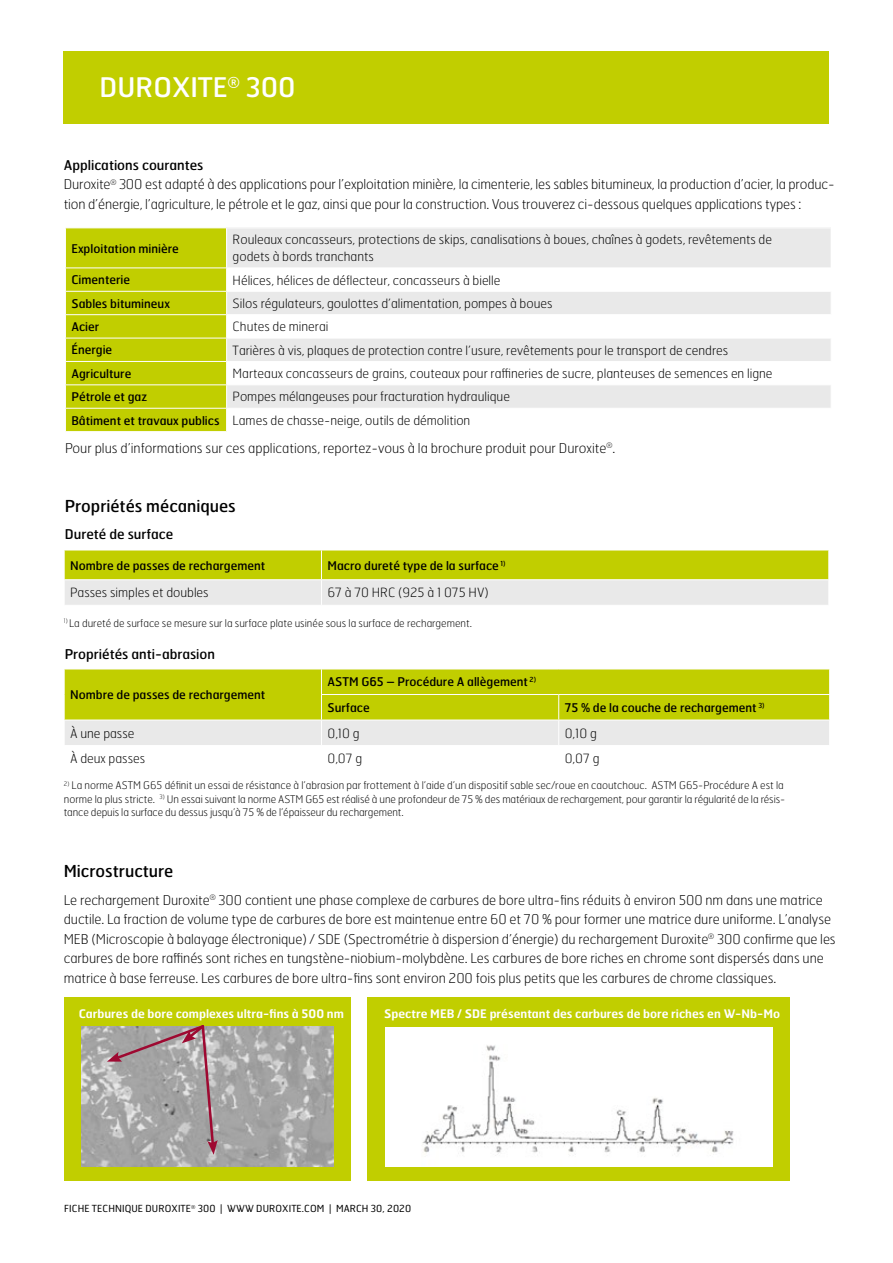
<style>
.page{position:relative;width:893px;height:1263px;background:#fff}
.page>*{position:absolute;margin:0;border:0;box-sizing:border-box;transform-origin:0 0}
.Heading_1___25_6x26{font:27px "Hermes FB";color:#fff}
.Heading_2___11x14{font:16.5px "Hermes FB";color:#000}
.Hermes_Thin_9x13{font:100 13.5px/19.5px "Hermes FB";letter-spacing:-.005em;color:#000}
.Heading_3___9x12{font:13.5px "Hermes FB";color:#000}
.Body_table_8_5x11_5{font:100 12.75px/17.2px "Hermes FB";color:#000}
.Heading_table{font:12px "Hermes FB";color:#000}
.Caption_8_10{font:600 11.85px "Hermes FB";color:#fff}
.Caption_8_10-2{font:100 10.5px/13.5px "Hermes FB";color:#000}
.Sidfot{font:9.75px "Hermes FB";letter-spacing:.01em;color:#000}
</style>
<div class="page">
<div style="left:64px;top:51px;width:765px;height:72px;background:#c1ce00"></div>
<svg style="left:64px;top:550px;width:765px;height:55px;background:#d5db70"></svg>
<svg style="left:64px;top:669px;width:766px;height:76px;background:#cfd852"></svg>
<div style="left:227px;top:228px;width:604px;height:40px;background:#e9e9e9"></div>
<svg style="left:227px;top:292px;width:604px;height:116px;fill:#e9e9e9"></svg>
<hr style="left:227px;top:267px;width:604px;height:1px;background:#fff">
<hr style="left:227px;top:314px;width:604px;height:1px;background:#fff">
<hr style="left:227px;top:338px;width:604px;height:1px;background:#fff">
<hr style="left:227px;top:361px;width:604px;height:1px;background:#fff">
<hr style="left:227px;top:384px;width:604px;height:1px;background:#fff">
<svg style="left:65px;top:228px;width:162px;height:203px;background:#c3d00c"></svg>
<div style="left:64px;top:997px;width:287px;height:184px;background:#c1ce00"></div>
<img style="left:82px;top:1027px;width:252px;height:139px">
<svg style="left:107px;top:1025px;width:111px;height:130px;background:#aaa3a3"></svg>
<div style="left:368px;top:997px;width:422px;height:184px;background:#c1ce00"></div>
<div style="left:385px;top:1027px;width:388px;height:139px;background:#fff"></div>
<img style="left:422px;top:1045px;width:312px;height:111px">
<p class="Heading_1___25_6x26" style="left:100px;top:70px;width:198px">DUROXITE<sup>®</sup> 300</p>
<p class="Heading_3___9x12" style="left:64px;top:156px;width:141px">Applications courantes</p>
<p class="Hermes_Thin_9x13" style="left:64px;top:174px;width:772px">Duroxite<sup>®</sup> 300 est adapté à des applications pour l’exploitation minière, la cimenterie, les sables bitumineux, la production d’acier, la produc&shy;tion d’énergie, l’agriculture, le pétrole et le gaz, ainsi que pour la construction. Vous trouverez ci-dessous quelques applications types :</p>
<p class="Heading_table" style="left:71px;top:240px;width:109px">Exploitation minière</p>
<p class="Body_table_8_5x11_5" style="left:233px;top:231px;width:541px">Rouleaux concasseurs, protections de skips, canalisations à boues, chaînes à godets, revêtements de godets à bords tranchants</p>
<p class="Heading_table" style="left:71px;top:272px;width:60px">Cimenterie</p>
<p class="Body_table_8_5x11_5" style="left:233px;top:271px;width:269px">Hélices, hélices de déflecteur, concasseurs à bielle</p>
<p class="Heading_table" style="left:71px;top:296px;width:100px">Sables bitumineux</p>
<p class="Body_table_8_5x11_5" style="left:233px;top:294px;width:321px">Silos régulateurs, goulottes d’alimentation, pompes à boues</p>
<p class="Heading_table" style="left:71px;top:319px;width:29px">Acier</p>
<p class="Body_table_8_5x11_5" style="left:233px;top:318px;width:97px">Chutes de minerai</p>
<p class="Heading_table" style="left:71px;top:342px;width:42px">Énergie</p>
<p class="Body_table_8_5x11_5" style="left:233px;top:341px;width:497px">Tarières à vis, plaques de protection contre l’usure, revêtements pour le transport de cendres</p>
<p class="Heading_table" style="left:71px;top:366px;width:61px">Agriculture</p>
<p class="Body_table_8_5x11_5" style="left:233px;top:364px;width:541px">Marteaux concasseurs de grains, couteaux pour raffineries de sucre, planteuses de semences en ligne</p>
<p class="Heading_table" style="left:71px;top:389px;width:77px">Pétrole et gaz</p>
<p class="Body_table_8_5x11_5" style="left:233px;top:388px;width:279px">Pompes mélangeuses pour fracturation hydraulique</p>
<p class="Heading_table" style="left:71px;top:412px;width:150px">Bâtiment et travaux publics</p>
<p class="Body_table_8_5x11_5" style="left:233px;top:411px;width:239px">Lames de chasse-neige, outils de démolition</p>
<p class="Hermes_Thin_9x13" style="left:65px;top:438px;width:552px">Pour plus d’informations sur ces applications, reportez-vous à la brochure produit pour Duroxite<sup>®</sup>.</p>
<p class="Heading_2___11x14" style="left:65px;top:496px;width:173px">Propriétés mécaniques</p>
<p class="Heading_3___9x12" style="left:65px;top:525px;width:110px">Dureté de surface</p>
<p class="Heading_table" style="left:70px;top:557px;width:197px">Nombre de passes de rechargement</p>
<p class="Heading_table" style="left:327px;top:557px;width:180px">Macro dureté type de la surface <sup>1)</sup></p>
<p class="Body_table_8_5x11_5" style="left:70px;top:584px;width:140px">Passes simples et doubles</p>
<p class="Body_table_8_5x11_5" style="left:327px;top:584px;width:163px">67 à 70 HRC (925 à 1 075 HV)</p>
<p class="Caption_8_10-2" style="left:64px;top:616px;width:410px"><sup>1)</sup> La dureté de surface se mesure sur la surface plate usinée sous la surface de rechargement.</p>
<p class="Heading_3___9x12" style="left:65px;top:645px;width:152px">Propriétés anti-abrasion</p>
<p class="Heading_table" style="left:70px;top:687px;width:197px">Nombre de passes de rechargement</p>
<p class="Heading_table" style="left:327px;top:674px;width:210px">ASTM G65 – Procédure A allègement <sup>2)</sup></p>
<p class="Heading_table" style="left:327px;top:700px;width:44px">Surface</p>
<p class="Heading_table" style="left:565px;top:700px;width:201px">75 % de la couche de rechargement <sup>3)</sup></p>
<p class="Body_table_8_5x11_5" style="left:70px;top:724px;width:66px">À une passe</p>
<p class="Body_table_8_5x11_5" style="left:327px;top:724px;width:34px">0,10 g</p>
<p class="Body_table_8_5x11_5" style="left:565px;top:724px;width:34px">0,10 g</p>
<p class="Body_table_8_5x11_5" style="left:70px;top:750px;width:77px">À deux passes</p>
<p class="Body_table_8_5x11_5" style="left:327px;top:750px;width:36px">0,07 g</p>
<p class="Body_table_8_5x11_5" style="left:565px;top:750px;width:36px">0,07 g</p>
<p class="Caption_8_10-2" style="left:64px;top:778px;width:723px"><sup>2)</sup> La norme ASTM G65 définit un essai de résistance à l’abrasion par frottement à l’aide d’un dispositif sable sec/roue en caoutchouc. ASTM G65-Procédure A est la norme la plus stricte. <sup>3)</sup> Un essai suivant la norme ASTM G65 est réalisé à une profondeur de 75 % des matériaux de rechargement, pour garantir la régularité de la résis&shy;tance depuis la surface du dessus jusqu’à 75 % de l’épaisseur du rechargement.</p>
<p class="Heading_2___11x14" style="left:64px;top:860px;width:111px">Microstructure</p>
<p class="Hermes_Thin_9x13" style="left:64px;top:889px;width:773px">Le rechargement Duroxite<sup>®</sup> 300 contient une phase complexe de carbures de bore ultra-fins réduits à environ 500 nm dans une matrice ductile. La fraction de volume type de carbures de bore est maintenue entre 60 et 70 % pour former une matrice dure uniforme. L’analyse MEB (Microscopie à balayage électronique) / SDE (Spectrométrie à dispersion d’énergie) du rechargement Duroxite<sup>®</sup> 300 confirme que les carbures de bore raffinés sont riches en tungstène-niobium-molybdène. Les carbures de bore riches en chrome sont dispersés dans une matrice à base ferreuse. Les carbures de bore ultra-fins sont environ 200 fois plus petits que les carbures de chrome classiques.</p>
<p class="Caption_8_10" style="left:79px;top:1006px;width:267px">Carbures de bore complexes ultra-fins à 500 nm</p>
<p class="Caption_8_10" style="left:384px;top:1006px;width:397px">Spectre MEB / SDE présentant des carbures de bore riches en W-Nb-Mo</p>
<p class="Sidfot" style="left:64px;top:1203px;width:349px">FICHE TECHNIQUE DUROXITE<sup>®</sup> 300 | WWW DUROXITE.COM | MARCH 30, 2020</p>
</div>
